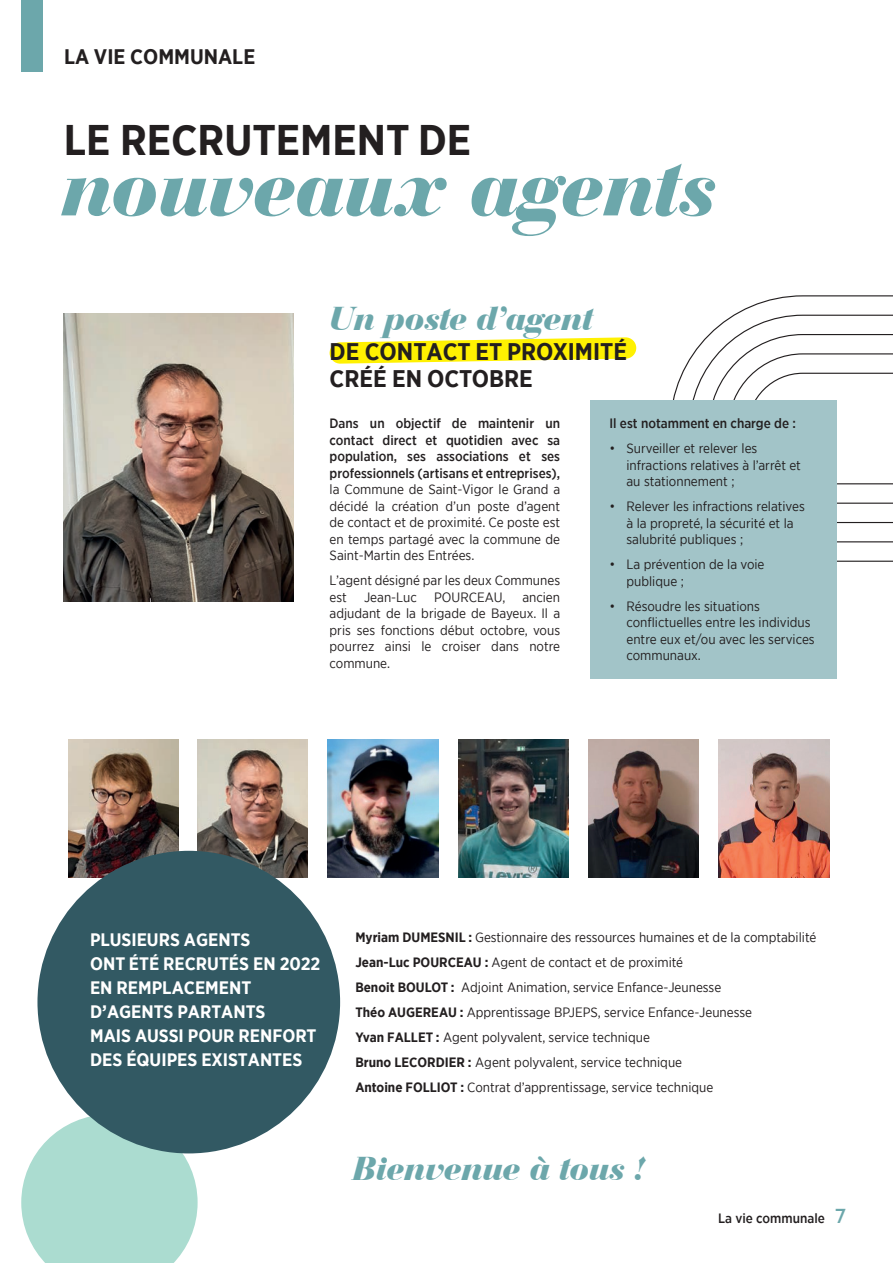
<style>
.page{position:relative;width:893px;height:1263px;background:#fff}
.page>*{position:absolute;margin:0;border:0;box-sizing:border-box;transform-origin:0 0}
.t1{font:italic 900 83.25px "Bauer Bodoni BT";color:#6ca7ab}
.t2{font:700 42.75px "Gotham Narrow";color:#231f20}
.t3{font:italic 900 34.5px "Bauer Bodoni BT";color:#6ca7ab}
.t4{font:700 24px "Gotham Narrow";color:#231f20}
.t5{font:700 21px "Gotham Narrow";color:#231f20}
.t6{font:700 18px/24px "Gotham Narrow";color:#fff}
.t7{font:13.5px/16.5px "Gotham Narrow";color:#231f20}
.t8{font:500 13.5px "Gotham Narrow";color:#231f20}
.s1{font-weight:500}
.s2{font-weight:700}
.s3{font-family:"LEMONMILK";font-weight:400;font-size:18px;color:#6ca7ab}
</style>
<div class="page">
<svg style="left:673px;top:295px;width:220px;height:267px"></svg>
<svg style="left:689px;top:315px;width:204px;height:227px"></svg>
<svg style="left:708px;top:334px;width:185px;height:189px"></svg>
<div style="left:21px;top:0;width:22px;height:72px;background:#6ca7ab"></div>
<svg style="left:329px;top:337px;width:307px;height:27px"></svg>
<img style="left:64px;top:313px;width:229px;height:288px">
<img style="left:68px;top:739px;width:111px;height:138px">
<img style="left:198px;top:739px;width:110px;height:138px">
<img style="left:328px;top:739px;width:110px;height:138px">
<img style="left:458px;top:739px;width:110px;height:138px">
<img style="left:589px;top:739px;width:110px;height:138px">
<img style="left:719px;top:739px;width:110px;height:138px">
<svg style="left:21px;top:1115px;width:177px;height:148px;background:#b5e0d5"></svg>
<div style="left:590px;top:400px;width:246px;height:279px;background:#a2c4c8"></div>
<div style="left:37px;top:851px;width:303px;height:302px;background:#325963;border-radius:50%"></div>
<p class="t5" style="left:64px;top:43px;width:193px">LA VIE COMMUNALE</p>
<p class="t2" style="left:64px;top:113px;width:409px">LE RECRUTEMENT DE</p>
<p class="t1" style="left:64px;top:136px;width:655px">nouveaux agents</p>
<p class="t3" style="left:330px;top:297px;width:266px">Un poste d’agent</p>
<p class="t4" style="left:330px;top:336px;width:299px">DE CONTACT ET PROXIMITÉ</p>
<p class="t4" style="left:330px;top:363px;width:205px">CRÉÉ EN OCTOBRE</p>
<p class="t7" style="left:330px;top:415px;width:232px;text-align:justify"><span class="s1">Dans un objectif de maintenir un contact direct et quotidien avec sa population, ses associations et ses professionnels (artisans et entreprises), </span>la Commune de Saint-Vigor le Grand a décidé la création d’un poste d’agent de contact et de proximité. Ce poste est en temps partagé avec la commune de Saint-Martin des Entrées.</p>
<p class="t7" style="left:330px;top:572px;width:232px">L’agent désigné par les deux Communes est</p>
<p class="t7" style="left:330px;top:588px;width:232px;text-align:justify;text-indent:105px">POURCEAU, ancien adjudant de la brigade de Bayeux. Il a pris ses fonctions début octobre, vous pourrez ainsi le croiser dans notre commune.</p>
<p class="t7" style="left:364px;top:588px;width:54px">Jean-Luc</p>
<p class="t8" style="left:609px;top:415px;width:188px">Il est notamment en charge de :</p>
<p class="t7" style="left:626px;top:440px;width:176px;text-indent:-17px">• Surveiller et relever les infractions relatives à l’arrêt et au stationnement ;</p>
<p class="t7" style="left:626px;top:498px;width:180px;text-indent:-17px">• Relever les infractions relatives à la propreté, la sécurité et la salubrité publiques ;</p>
<p class="t7" style="left:626px;top:556px;width:140px;text-indent:-17px">• La prévention de la voie publique ;</p>
<p class="t7" style="left:626px;top:598px;width:190px;text-indent:-17px">• Résoudre les situations conflictuelles entre les individus entre eux et/ou avec les services communaux.</p>
<p class="t6" style="left:90px;top:927px;width:232px">PLUSIEURS AGENTS<br>ONT ÉTÉ RECRUTÉS EN 2022<br>EN REMPLACEMENT<br>D’AGENTS PARTANTS<br>MAIS AUSSI POUR RENFORT<br>DES ÉQUIPES EXISTANTES</p>
<p class="t7" style="left:355px;top:929px;width:463px"><span class="s2">Myriam DUMESNIL :</span> Gestionnaire des ressources humaines et de la comptabilité</p>
<p class="t7" style="left:355px;top:954px;width:329px"><span class="s2">Jean-Luc POURCEAU :</span> Agent de contact et de proximité</p>
<p class="t7" style="left:355px;top:979px;width:367px"><span class="s2">Benoit BOULOT :</span> Adjoint Animation, service Enfance-Jeunesse</p>
<p class="t7" style="left:355px;top:1004px;width:398px"><span class="s2">Théo AUGEREAU :</span> Apprentissage BPJEPS, service Enfance-Jeunesse</p>
<p class="t7" style="left:355px;top:1029px;width:296px"><span class="s2">Yvan FALLET :</span> Agent polyvalent, service technique</p>
<p class="t7" style="left:355px;top:1054px;width:328px"><span class="s2">Bruno LECORDIER :</span> Agent polyvalent, service technique</p>
<p class="t7" style="left:355px;top:1079px;width:359px"><span class="s2">Antoine FOLLIOT :</span> Contrat d’apprentissage, service technique</p>
<p class="t3" style="left:353px;top:1146px;width:294px">Bienvenue à tous !</p>
<p class="t8" style="left:718px;top:1210px;width:129px">La vie communale <span class="s3">7</span></p>
</div>
